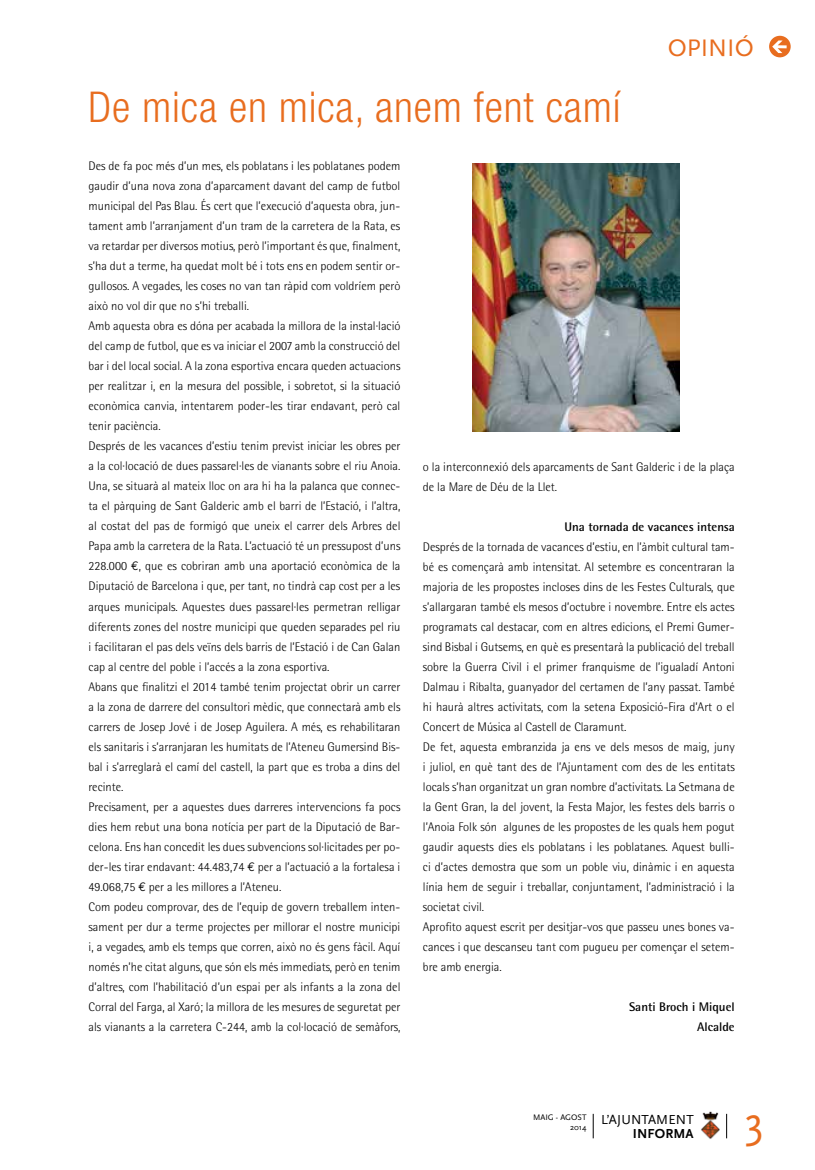
<style>
.page{position:relative;width:815px;height:1170px;background:#fff}
.page>*{position:absolute;margin:0;border:0;box-sizing:border-box;transform-origin:0 0}
.t1{font:45px "Scala Sans";color:#e86d1f}
.t2{font:300 condensed 42.5px "Helvetica Neue LT";letter-spacing:.02em;color:#e86d1f}
.t3{font:25px "Scala Sans";color:#e86d1f}
.t4{font:13.62px "Scala Sans";letter-spacing:.01em;color:#000}
.t5{font:700 13.62px "Scala Sans";letter-spacing:.01em;color:#000}
.t6{font:300 12.5px/20px "Rotis Semi Sans";color:#000}
.t7{font:700 12.5px/20px "Rotis Semi Sans";color:#000;text-align:right}
.t8{font:8.38px/10px "Scala Sans";color:#000;text-align:right}
.s1{font-family:"Euro Mono";font-weight:400}
</style>
<div class="page">
<div style="left:769px;top:36px;width:22px;height:21px;background:#e86d1f;border-radius:50%"></div>
<svg style="left:772px;top:40px;width:15px;height:13px"></svg>
<svg style="left:593px;top:1113px;width:1px;height:25px"></svg>
<svg style="left:726px;top:1113px;width:1px;height:25px"></svg>
<img style="left:701px;top:1111px;width:18px;height:28px">
<img style="left:472px;top:163px;width:208px;height:268px">
<h2 class="t2" style="left:89px;top:82px;width:534px">De mica en mica, anem fent camí</h2>
<h3 class="t3" style="left:668px;top:34px;width:88px">OPINIÓ</h3>
<p class="t6" style="left:89px;top:156px;width:313px">Des de fa poc més d’un mes, els poblatans i les poblatanes podem gaudir d’una nova zona d’aparcament davant del camp de futbol municipal del Pas Blau. És cert que l’execució d’aquesta obra, jun&shy;tament amb l’arranjament d’un tram de la carretera de la Rata, es va retardar per diversos motius, però l’important és que, finalment, s’ha dut a terme, ha quedat molt bé i tots ens en podem sentir or&shy;gullosos. A vegades, les coses no van tan ràpid com voldríem però això no vol dir que no s’hi treballi.<br>Amb aquesta obra es dóna per acabada la millora de la instal·lació del camp de futbol, que es va iniciar el 2007 amb la construcció del bar i del local social. A la zona esportiva encara queden actuacions per realitzar i, en la mesura del possible, i sobretot, si la situació econòmica canvia, intentarem poder-les tirar endavant, però cal tenir paciència.<br>Després de les vacances d’estiu tenim previst iniciar les obres per a la col·locació de dues passarel·les de vianants sobre el riu Anoia.<br>Una, se situarà al mateix lloc on ara hi ha la palanca que connec&shy;ta el pàrquing de Sant Galderic amb el barri de l’Estació, i l’altra, al costat del pas de formigó que uneix el carrer dels Arbres del Papa amb la carretera de la Rata. L’actuació té un pressupost d’uns 228.000 <span class="s1">€</span>, que es cobriran amb una aportació econòmica de la Diputació de Barcelona i que, per tant, no tindrà cap cost per a les arques municipals. Aquestes dues passarel·les permetran relligar diferents zones del nostre municipi que queden separades pel riu i facilitaran el pas dels veïns dels barris de l’Estació i de Can Galan cap al centre del poble i l’accés a la zona esportiva.<br>Abans que finalitzi el 2014 també tenim projectat obrir un carrer a la zona de darrere del consultori mèdic, que connectarà amb els carrers de Josep Jové i de Josep Aguilera. A més, es rehabilitaran els sanitaris i s’arranjaran les humitats de l’Ateneu Gumersind Bis&shy;bal i s’arreglarà el camí del castell, la part que es troba a dins del recinte.<br>Precisament, per a aquestes dues darreres intervencions fa pocs dies hem rebut una bona notícia per part de la Diputació de Bar&shy;celona. Ens han concedit les dues subvencions sol·licitades per po&shy;der-les tirar endavant: 44.483,74 <span class="s1">€</span> per a l’actuació a la fortalesa i 49.068,75 <span class="s1">€</span> per a les millores a l’Ateneu.<br>Com podeu comprovar, des de l’equip de govern treballem inten&shy;sament per dur a terme projectes per millorar el nostre municipi i, a vegades, amb els temps que corren, això no és gens fàcil. Aquí només n’he citat alguns, que són els més immediats, però en tenim d’altres, com l’habilitació d’un espai per als infants a la zona del Corral del Farga, al Xaró; la millora de les mesures de seguretat per als vianants a la carretera C-244, amb la col·locació de semàfors,</p>
<p class="t6" style="left:423px;top:456px;width:313px">o la interconnexió dels aparcaments de Sant Galderic i de la plaça de la Mare de Déu de la Llet.</p>
<p class="t7" style="left:564px;top:516px;width:172px">Una tornada de vacances intensa</p>
<p class="t6" style="left:423px;top:536px;width:313px">Després de la tornada de vacances d’estiu, en l’àmbit cultural tam&shy;bé es començarà amb intensitat. Al setembre es concentraran la majoria de les propostes incloses dins de les Festes Culturals, que s’allargaran també els mesos d’octubre i novembre. Entre els actes programats cal destacar, com en altres edicions, el Premi Gumer&shy;sind Bisbal i Gutsems, en què es presentarà la publicació del treball sobre la Guerra Civil i el primer franquisme de l’igualadí Antoni Dalmau i Ribalta, guanyador del certamen de l’any passat. També hi haurà altres activitats, com la setena Exposició-Fira d’Art o el Concert de Música al Castell de Claramunt.<br>De fet, aquesta embranzida ja ens ve dels mesos de maig, juny i juliol, en què tant des de l’Ajuntament com des de les entitats locals s’han organitzat un gran nombre d’activitats. La Setmana de la Gent Gran, la del jovent, la Festa Major, les festes dels barris o l’Anoia Folk són algunes de les propostes de les quals hem pogut gaudir aquests dies els poblatans i les poblatanes. Aquest bulli&shy;ci d’actes demostra que som un poble viu, dinàmic i en aquesta línia hem de seguir i treballar, conjuntament, l’administració i la societat civil.<br>Aprofito aquest escrit per desitjar-vos que passeu unes bones va&shy;cances i que descanseu tant com pugueu per començar el setem&shy;bre amb energia.</p>
<p class="t7" style="left:629px;top:996px;width:107px">Santi Broch i Miquel<br>Alcalde</p>
<p class="t8" style="left:533px;top:1112px;width:55px">MAIG - AGOST<br>2014</p>
<p class="t4" style="left:601px;top:1112px;width:94px">L’AJUNTAMENT</p>
<p class="t5" style="left:633px;top:1125px;width:62px">INFORMA</p>
<h1 class="t1" style="left:745px;top:1098px;width:21px">3</h1>
</div>
